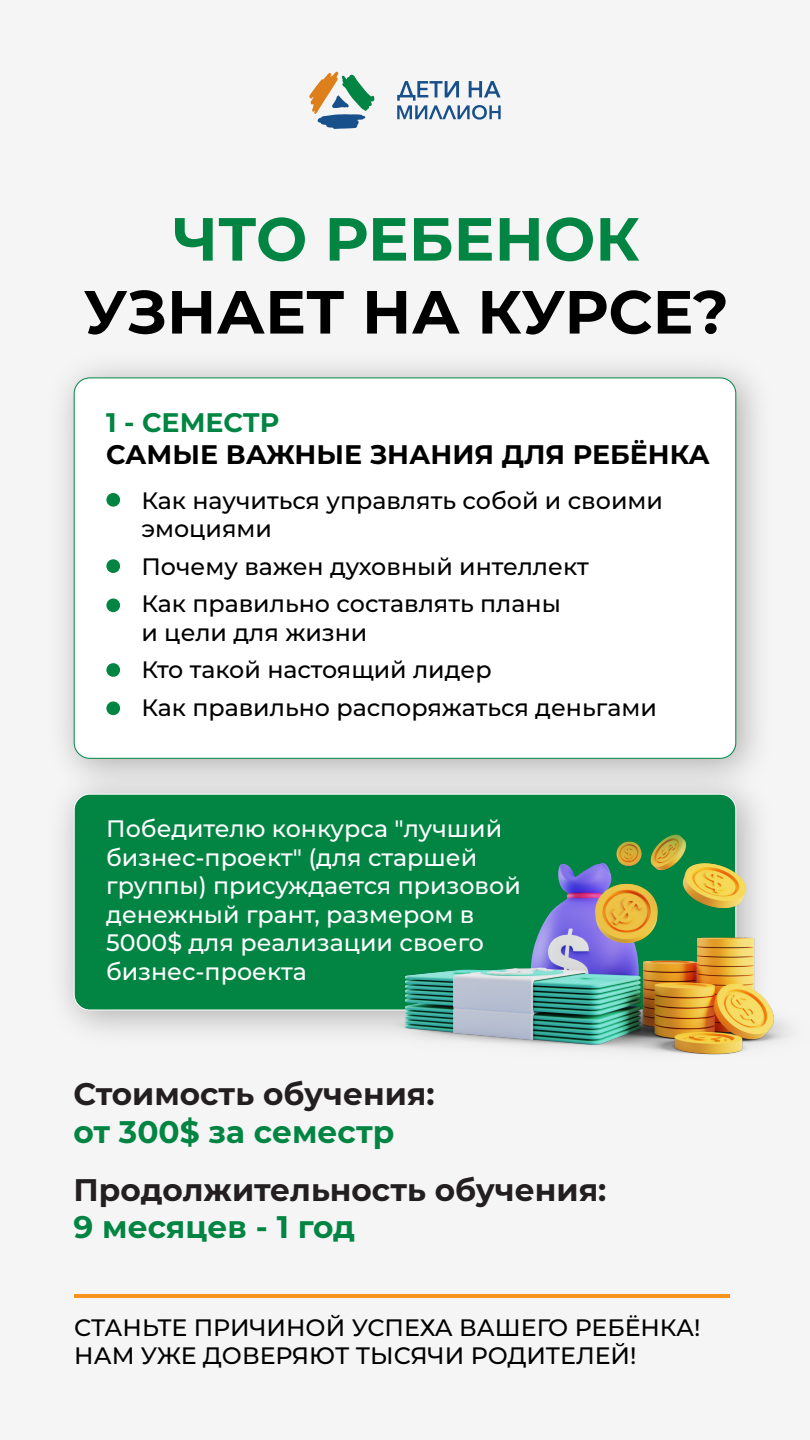
<style>
.page{position:relative;width:810px;height:1440px;background:#f5f5f5}
.page>*{position:absolute;margin:0;border:0;box-sizing:border-box;transform-origin:0 0}
.t1{font:700 60.75px "Montserrat";color:#000}
.t2{font:700 60.75px "Montserrat";color:#028543}
.t3{font:700 31.2px "Montserrat";color:#231f20}
.t4{font:700 31.2px "Montserrat";color:#028543}
.t5{font:700 26.85px "Montserrat";color:#000}
.t6{font:700 26.85px "Montserrat";color:#028543}
.t7{font:500 23.77px/37.5px "Montserrat";color:#000}
.t8{font:500 23.77px/28.5px "Montserrat";color:#fff}
</style>
<div class="page">
<svg style="left:309px;top:71px;width:66px;height:58px"></svg>
<svg style="left:397px;top:81px;width:104px;height:39px"></svg>
<img style="left:63px;top:366px;width:695px;height:388px">
<div style="left:74px;top:378px;width:662px;height:380px;background:#fff;border-radius:16px"></div>
<div style="left:106px;top:493px;width:14px;height:14px;background:#028543;border-radius:50%"></div>
<div style="left:106px;top:559px;width:14px;height:14px;background:#028543;border-radius:50%"></div>
<div style="left:106px;top:598px;width:14px;height:14px;background:#028543;border-radius:50%"></div>
<div style="left:106px;top:663px;width:14px;height:14px;background:#028543;border-radius:50%"></div>
<div style="left:106px;top:701px;width:14px;height:14px;background:#028543;border-radius:50%"></div>
<img style="left:63px;top:754px;width:691px;height:278px">
<div style="left:74px;top:794px;width:662px;height:216px;background:#028543;border-radius:16px"></div>
<img style="left:359px;top:766px;width:430px;height:289px">
<hr style="left:74px;top:1294px;width:655px;height:4px;background:#f7941d">
<h1 class="t2" style="left:172px;top:195px;width:469px">ЧТО РЕБЕНОК</h1>
<h1 class="t1" style="left:84px;top:268px;width:647px">УЗНАЕТ НА КУРСЕ?</h1>
<p class="t6" style="left:106px;top:403px;width:175px">1 - СЕМЕСТР</p>
<p class="t5" style="left:106px;top:435px;width:606px">САМЫЕ ВАЖНЫЕ ЗНАНИЯ ДЛЯ РЕБЁНКА</p>
<p class="t7" style="left:141px;top:485px;width:523px;line-height:28.5px">Как научиться управлять собой и своими эмоциями</p>
<p class="t7" style="left:141px;top:546px;width:449px">Почему важен духовный интеллект<br>Как правильно составлять планы</p>
<p class="t7" style="left:141px;top:612px;width:517px">и цели для жизни<br>Кто такой настоящий лидер<br>Как правильно распоряжаться деньгами</p>
<p class="t8" style="left:106px;top:814px;width:416px">Победителю конкурса "лучший бизнес-проект" (для старшей группы) присуждается призовой денежный грант, размером в<br>5000$ для реализации своего бизнес-проекта</p>
<h2 class="t3" style="left:74px;top:1072px;width:363px">Стоимость обучения:</h2>
<h2 class="t4" style="left:74px;top:1109px;width:322px">от 300$ за семестр</h2>
<h2 class="t3" style="left:74px;top:1167px;width:534px">Продолжительность обучения:</h2>
<h2 class="t4" style="left:74px;top:1205px;width:283px">9 месяцев - 1 год</h2>
<p class="t7" style="left:74px;top:1312px;width:628px;line-height:28.5px">СТАНЬТЕ ПРИЧИНОЙ УСПЕХА ВАШЕГО РЕБЁНКА!<br>НАМ УЖЕ ДОВЕРЯЮТ ТЫСЯЧИ РОДИТЕЛЕЙ!</p>
</div>
